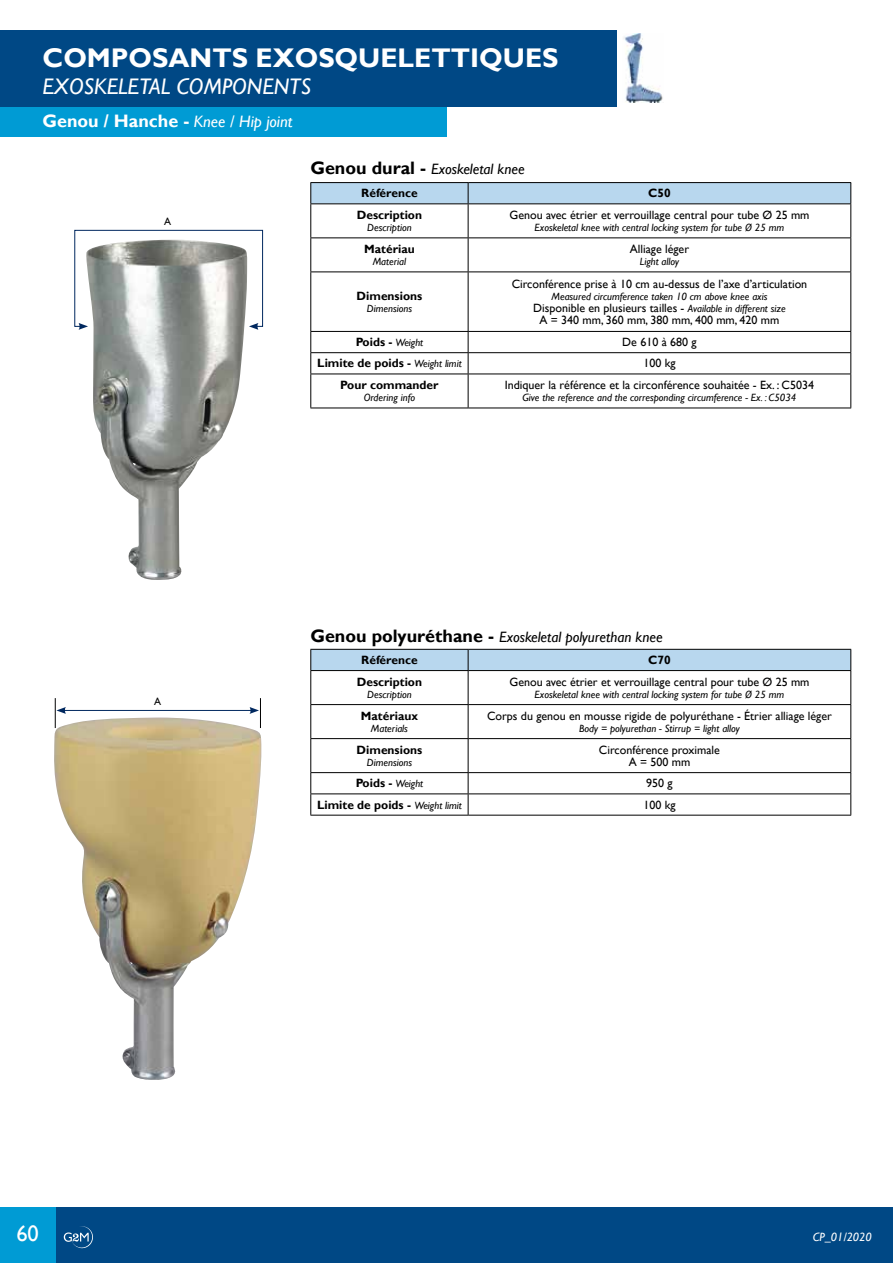
<style>
.page{position:relative;width:893px;height:1263px;background:#fff}
.page>*{position:absolute;margin:0;border:0;box-sizing:border-box;transform-origin:0 0}
.t1{font:700 27px "Gill Sans";color:#fff}
.t2{font:italic 22.5px "Gill Sans";color:#fff}
.t3{font:22.5px "Gill Sans";color:#fff}
.t4{font:700 18px "Gill Sans";color:#fff}
.t5{font:italic 15px "Gill Sans";color:#000}
.t6{font:12px/12px "Gill Sans";color:#000;text-align:center}
.t7{font:700 12px "Gill Sans";color:#000}
.t8{font:italic 12px "Gill Sans";color:#fff}
.t9{font:italic 10.5px "Gill Sans";color:#000}
.t10{font:10.5px "Gill Sans";color:#000}
.s1{font-weight:400;font-style:italic;font-size:16.5px}
.s2{font-weight:700;font-style:normal;font-size:18px}
.s3{font-style:italic;font-size:10.5px}
.s4{font-weight:400;font-style:italic;font-size:10.5px}
</style>
<div class="page">
<div style="left:0;top:1208px;width:893px;height:55px;background:#004885"></div>
<div style="left:0;top:1208px;width:55px;height:55px;background:#009bd4"></div>
<div style="left:0;top:103px;width:446px;height:34px;background:#009bd4"></div>
<div style="left:0;top:30px;width:617px;height:76px;background:#004885"></div>
<img style="left:624px;top:34px;width:39px;height:68px">
<svg style="left:64px;top:1226px;width:29px;height:22px"></svg>
<svg style="left:311px;top:671px;width:539px;height:144px"></svg>
<div style="left:310px;top:649px;width:541px;height:21px;background:#b8d7ee"></div>
<hr style="left:310px;top:670px;width:158px;height:1px;background:#000">
<hr style="left:310px;top:671px;width:1px;height:33px;background:#000">
<hr style="left:468px;top:670px;width:383px;height:1px;background:#000">
<hr style="left:468px;top:671px;width:1px;height:33px;background:#000">
<hr style="left:850px;top:671px;width:1px;height:33px;background:#000">
<hr style="left:310px;top:704px;width:158px;height:1px;background:#000">
<hr style="left:310px;top:705px;width:1px;height:33px;background:#000">
<hr style="left:468px;top:704px;width:383px;height:1px;background:#000">
<hr style="left:468px;top:705px;width:1px;height:33px;background:#000">
<hr style="left:850px;top:705px;width:1px;height:33px;background:#000">
<hr style="left:310px;top:738px;width:158px;height:1px;background:#000">
<hr style="left:310px;top:739px;width:1px;height:33px;background:#000">
<hr style="left:468px;top:738px;width:383px;height:1px;background:#000">
<hr style="left:468px;top:739px;width:1px;height:33px;background:#000">
<hr style="left:850px;top:739px;width:1px;height:33px;background:#000">
<hr style="left:310px;top:772px;width:158px;height:1px;background:#000">
<hr style="left:468px;top:772px;width:383px;height:1px;background:#000">
<hr style="left:310px;top:793px;width:158px;height:1px;background:#000">
<svg style="left:310px;top:773px;width:1px;height:42px"></svg>
<hr style="left:468px;top:793px;width:383px;height:1px;background:#000">
<svg style="left:468px;top:773px;width:1px;height:42px"></svg>
<svg style="left:850px;top:773px;width:1px;height:42px"></svg>
<hr style="left:310px;top:815px;width:158px;height:1px;background:#000">
<hr style="left:468px;top:815px;width:383px;height:1px;background:#000">
<svg style="left:311px;top:204px;width:539px;height:204px"></svg>
<hr style="left:310px;top:182px;width:158px;height:1px;background:#000">
<hr style="left:468px;top:182px;width:383px;height:1px;background:#000">
<div style="left:310px;top:183px;width:541px;height:20px;background:#b8d7ee"></div>
<hr style="left:310px;top:203px;width:158px;height:1px;background:#000">
<hr style="left:310px;top:204px;width:1px;height:33px;background:#000">
<hr style="left:468px;top:203px;width:383px;height:1px;background:#000">
<hr style="left:468px;top:204px;width:1px;height:33px;background:#000">
<hr style="left:850px;top:204px;width:1px;height:33px;background:#000">
<hr style="left:310px;top:237px;width:158px;height:1px;background:#000">
<hr style="left:310px;top:238px;width:1px;height:33px;background:#000">
<hr style="left:468px;top:237px;width:383px;height:1px;background:#000">
<hr style="left:468px;top:238px;width:1px;height:33px;background:#000">
<hr style="left:850px;top:238px;width:1px;height:33px;background:#000">
<hr style="left:310px;top:271px;width:158px;height:1px;background:#000">
<hr style="left:310px;top:272px;width:1px;height:59px;background:#000">
<hr style="left:468px;top:271px;width:383px;height:1px;background:#000">
<hr style="left:468px;top:272px;width:1px;height:59px;background:#000">
<hr style="left:850px;top:272px;width:1px;height:59px;background:#000">
<hr style="left:310px;top:331px;width:158px;height:1px;background:#000">
<hr style="left:468px;top:331px;width:383px;height:1px;background:#000">
<hr style="left:310px;top:352px;width:158px;height:1px;background:#000">
<svg style="left:310px;top:332px;width:1px;height:42px"></svg>
<hr style="left:468px;top:352px;width:383px;height:1px;background:#000">
<svg style="left:468px;top:332px;width:1px;height:42px"></svg>
<svg style="left:850px;top:332px;width:1px;height:42px"></svg>
<hr style="left:310px;top:374px;width:158px;height:1px;background:#000">
<hr style="left:310px;top:374px;width:1px;height:34px;background:#000">
<hr style="left:468px;top:374px;width:383px;height:1px;background:#000">
<hr style="left:468px;top:374px;width:1px;height:34px;background:#000">
<hr style="left:850px;top:374px;width:1px;height:34px;background:#000">
<hr style="left:310px;top:408px;width:158px;height:1px;background:#000">
<hr style="left:468px;top:408px;width:383px;height:1px;background:#000">
<img style="left:54px;top:717px;width:208px;height:363px">
<img style="left:93px;top:330px;width:151px;height:250px">
<svg style="left:74px;top:230px;width:189px;height:100px"></svg>
<hr style="left:64px;top:710px;width:188px;height:1px;background:#00285f">
<svg style="left:56px;top:707px;width:10px;height:7px"></svg>
<svg style="left:250px;top:707px;width:9px;height:7px"></svg>
<hr style="left:55px;top:698px;width:1px;height:30px;background:#000">
<hr style="left:260px;top:698px;width:1px;height:30px;background:#000">
<h1 class="t1" style="left:43px;top:47px;width:517px">COMPOSANTS EXOSQUELETTIQUES</h1>
<h2 class="t2" style="left:43px;top:77px;width:270px">EXOSKELETAL COMPONENTS</h2>
<h3 class="t4" style="left:43px;top:113px;width:251px">Genou / Hanche - <span class="s1">Knee / Hip joint</span></h3>
<p class="t10" style="left:164px;top:217px;width:9px">A</p>
<p class="t5" style="left:310px;top:163px;width:216px"><span class="s2">Genou dural -</span> Exoskeletal knee</p>
<p class="t7" style="left:361px;top:188px;width:58px">Référence</p>
<p class="t7" style="left:648px;top:188px;width:24px">C50</p>
<p class="t7" style="left:357px;top:210px;width:67px">Description</p>
<p class="t9" style="left:367px;top:223px;width:46px">Description</p>
<p class="t6" style="left:509px;top:210px;width:302px">Genou avec étrier et verrouillage central pour tube Ø 25 mm</p>
<p class="t9" style="left:535px;top:223px;width:251px">Exoskeletal knee with central locking system for tube Ø 25 mm</p>
<p class="t7" style="left:364px;top:244px;width:52px">Matériau</p>
<p class="t9" style="left:373px;top:257px;width:35px">Material</p>
<p class="t7" style="left:357px;top:291px;width:67px">Dimensions</p>
<p class="t9" style="left:367px;top:304px;width:47px">Dimensions</p>
<p class="t6" style="left:630px;top:244px;width:61px">Alliage léger</p>
<p class="t9" style="left:640px;top:257px;width:40px">Light alloy</p>
<p class="t6" style="left:512px;top:279px;width:297px">Circonférence prise à 10 cm au-dessus de l’axe d’articulation</p>
<p class="t9" style="left:551px;top:292px;width:217px">Measured circumference taken 10 cm above knee axis</p>
<p class="t6" style="left:533px;top:303px;width:254px">Disponible en plusieurs tailles - <span class="s3">Available in different size<br></span>A = 340 mm, 360 mm, 380 mm, 400 mm, 420 mm</p>
<p class="t7" style="left:356px;top:337px;width:69px">Poids - <span class="s4">Weight</span></p>
<p class="t6" style="left:622px;top:337px;width:76px">De 610 à 680 g</p>
<p class="t7" style="left:317px;top:358px;width:146px">Limite de poids - <span class="s4">Weight limit</span></p>
<p class="t6" style="left:643px;top:358px;width:34px">100 kg</p>
<p class="t7" style="left:340px;top:380px;width:100px">Pour commander</p>
<p class="t9" style="left:364px;top:393px;width:53px">Ordering info</p>
<p class="t6" style="left:505px;top:380px;width:311px">Indiquer la référence et la circonférence souhaitée - Ex. : C5034</p>
<p class="t9" style="left:523px;top:393px;width:275px">Give the reference and the corresponding circumference - Ex. : C5034</p>
<p class="t10" style="left:154px;top:697px;width:9px">A</p>
<p class="t5" style="left:310px;top:630px;width:354px"><span class="s2">Genou polyuréthane -</span> Exoskeletal polyurethan knee</p>
<p class="t7" style="left:361px;top:655px;width:58px">Référence</p>
<p class="t7" style="left:648px;top:655px;width:24px">C70</p>
<p class="t7" style="left:357px;top:677px;width:67px">Description</p>
<p class="t9" style="left:367px;top:690px;width:46px">Description</p>
<p class="t6" style="left:509px;top:677px;width:302px">Genou avec étrier et verrouillage central pour tube Ø 25 mm</p>
<p class="t9" style="left:535px;top:690px;width:251px">Exoskeletal knee with central locking system for tube Ø 25 mm</p>
<p class="t7" style="left:361px;top:711px;width:59px">Matériaux</p>
<p class="t9" style="left:371px;top:724px;width:39px">Materials</p>
<p class="t7" style="left:357px;top:745px;width:67px">Dimensions</p>
<p class="t9" style="left:367px;top:758px;width:47px">Dimensions</p>
<p class="t6" style="left:487px;top:711px;width:346px">Corps du genou en mousse rigide de polyuréthane - Étrier alliage léger</p>
<p class="t9" style="left:579px;top:724px;width:162px">Body = polyurethan - Stirrup = light alloy</p>
<p class="t6" style="left:599px;top:745px;width:123px">Circonférence proximale<br>A = 500 mm</p>
<p class="t7" style="left:356px;top:778px;width:69px">Poids - <span class="s4">Weight</span></p>
<p class="t6" style="left:646px;top:778px;width:28px">950 g</p>
<p class="t7" style="left:317px;top:800px;width:146px">Limite de poids - <span class="s4">Weight limit</span></p>
<p class="t6" style="left:643px;top:799px;width:34px">100 kg</p>
<h2 class="t3" style="left:16px;top:1224px;width:24px">60</h2>
<p class="t8" style="left:813px;top:1232px;width:60px">CP_01/2020</p>
</div>
